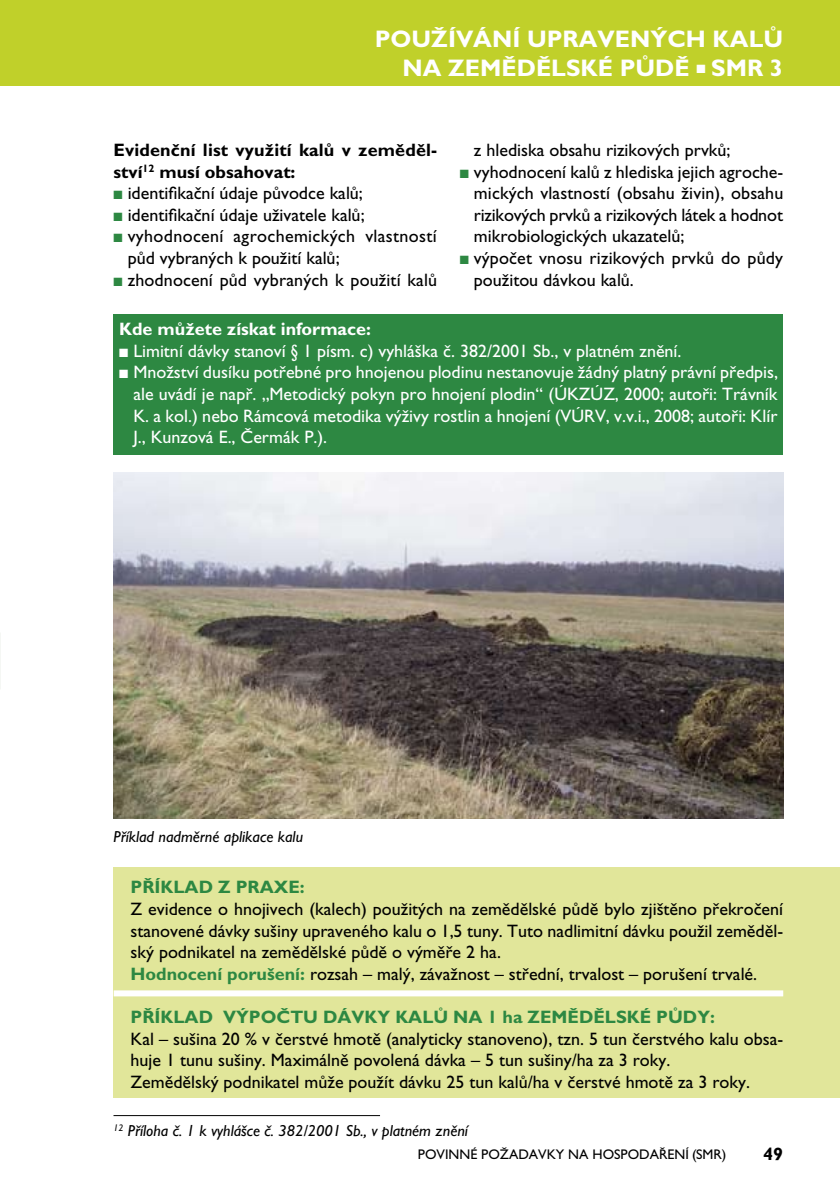
<style>
.page{position:relative;width:840px;height:1191px;background:#fff}
.page>*{position:absolute;margin:0;border:0;box-sizing:border-box;transform-origin:0 0}
.t1{font:700 24px/28.8px "Gill Sans CE";color:#fff;text-align:right}
.t2{font:18px/21.6px "Gill Sans CE";color:#000}
.t3{font:18px/21.6px "Gill Sans CE";color:#fff;text-align:justify}
.t4{font:18px/21.6px "Gill Sans CE";letter-spacing:.02em;color:#000}
.t5{font:700 18px "Gill Sans CE";color:#2d8842}
.t6{font:700 18px/21.6px "Gill Sans CE";letter-spacing:.01em;color:#000}
.t7{font:700 18px "Gill Sans CE";color:#fff}
.t8{font:italic 16px "Gill Sans CE";color:#000}
.t9{font:14px "Gill Sans CE";color:#000}
.s1{color:#2d8842}
.s2{font-weight:700;color:#2d8842}
</style>
<div class="page">
<div style="left:0;top:0;width:839px;height:85px;background:#c0d02a"></div>
<div style="left:113px;top:315px;width:669px;height:140px;background:#2d8842"></div>
<img style="left:113px;top:472px;width:669px;height:346px">
<hr style="left:113px;top:1115px;width:267px;height:1px;background:#000">
<div style="left:113px;top:867px;width:726px;height:231px;background:#e1e69a"></div>
<div style="left:114px;top:990px;width:668px;height:6px;background:#fff"></div>
<h1 class="t1" style="left:374px;top:25px;width:410px">POUŽÍVÁNÍ UPRAVENÝCH KALŮ<br>NA ZEMĚDĚLSKÉ PŮDĚ ■ SMR 3</h1>
<p class="t6" style="left:113px;top:139px;width:325px">Evidenční list využití kalů v zeměděl&shy;ství<sup>12</sup> musí obsahovat:</p>
<p class="t2" style="left:113px;top:182px;width:251px"><span class="s1">■</span> identifikační údaje původce kalů;</p>
<p class="t2" style="left:113px;top:204px;width:252px"><span class="s1">■</span> identifikační údaje uživatele kalů;</p>
<p class="t4" style="left:128px;top:225px;width:310px;text-indent:-14px"><span class="s1">■</span> vyhodnocení agrochemických vlastností půd vybraných k použití kalů;</p>
<p class="t2" style="left:113px;top:269px;width:325px"><span class="s1">■</span> zhodnocení půd vybraných k použití kalů</p>
<p class="t2" style="left:473px;top:139px;width:258px">z hlediska obsahu rizikových prvků;</p>
<p class="t2" style="left:473px;top:161px;width:311px;text-align:justify;text-indent:-14px"><span class="s1">■</span> vyhodnocení kalů z hlediska jejich agroche&shy;mických vlastností (obsahu živin), obsahu rizikových prvků a rizikových látek a hodnot mikrobiologických ukazatelů;</p>
<p class="t2" style="left:473px;top:247px;width:310px;text-indent:-14px"><span class="s1">■</span> výpočet vnosu rizikových prvků do půdy použitou dávkou kalů.</p>
<p class="t7" style="left:119px;top:318px;width:253px">Kde můžete získat informace:</p>
<p class="t3" style="left:119px;top:340px;width:563px">■ Limitní dávky stanoví § 1 písm. c) vyhláška č. 382/2001 Sb., v platném znění.</p>
<p class="t3" style="left:133px;top:361px;width:645px;text-indent:-14px">■ Množství dusíku potřebné pro hnojenou plodinu nestanovuje žádný platný právní předpis, ale uvádí je např. „Metodický pokyn pro hnojení plodin“ (ÚKZÚZ, 2000; autoři: Trávník K. a kol.) nebo Rámcová metodika výživy rostlin a hnojení (VÚRV, v.v.i., 2008; autoři: Klír J., Kunzová E., Čermák P.).</p>
<p class="t8" style="left:113px;top:827px;width:191px">Příklad nadměrné aplikace kalu</p>
<p class="t5" style="left:130px;top:876px;width:176px">PŘÍKLAD Z PRAXE:</p>
<p class="t2" style="left:130px;top:898px;width:653px">Z evidence o hnojivech (kalech) použitých na zemědělské půdě bylo zjištěno překročení stanovené dávky sušiny upraveného kalu o 1,5 tuny. Tuto nadlimitní dávku použil zeměděl&shy;ský podnikatel na zemědělské půdě o výměře 2 ha.<br><span class="s2">Hodnocení porušení:</span> rozsah – malý, závažnost – střední, trvalost – porušení trvalé.</p>
<p class="t5" style="left:130px;top:1006px;width:585px">PŘÍKLAD VÝPOČTU DÁVKY KALŮ NA 1 ha ZEMĚDĚLSKÉ PŮDY:</p>
<p class="t2" style="left:130px;top:1027px;width:654px">Kal – sušina 20 % v čerstvé hmotě (analyticky stanoveno), tzn. 5 tun čerstvého kalu obsa&shy;huje 1 tunu sušiny. Maximálně povolená dávka – 5 tun sušiny/ha za 3 roky.<br>Zemědělský podnikatel může použít dávku 25 tun kalů/ha v čerstvé hmotě za 3 roky.</p>
<p class="t8" style="left:113px;top:1121px;width:356px"><sup>12</sup> Příloha č. 1 k vyhlášce č. 382/2001 Sb., v platném znění</p>
<p class="t9" style="left:417px;top:1146px;width:10px">povinn</p>
<p class="t9" style="left:470px;top:1146px;width:22px">é požadavk</p>
<p class="t9" style="left:555px;top:1146px;width:47px">y na hospodaření</p>
<p class="t9" style="left:692px;top:1146px;width:36px">(smr)</p>
<p class="t6" style="left:762px;top:1143px;width:21px">49</p>
</div>
